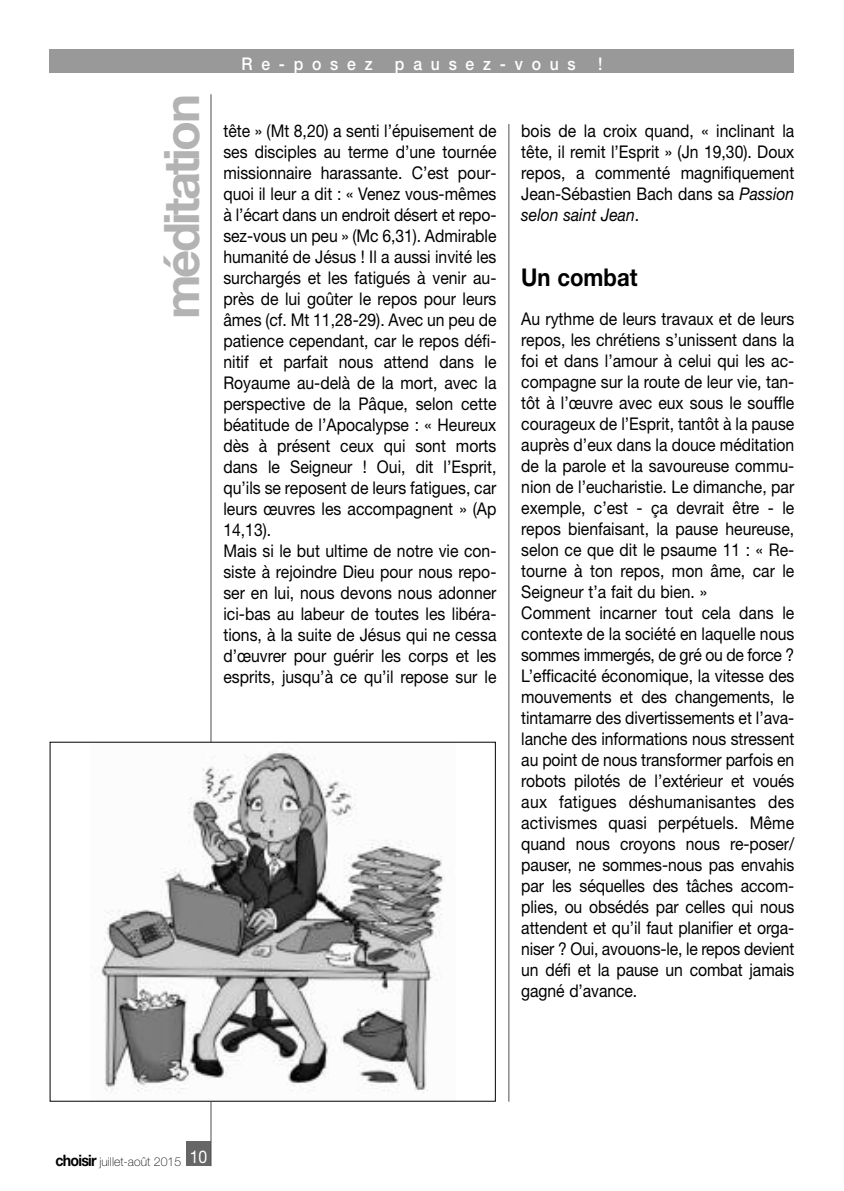
<style>
.page{position:relative;width:844px;height:1191px;background:#fff}
.page>*{position:absolute;margin:0;border:0;box-sizing:border-box;transform-origin:0 0}
.t1{font:700 49px "Helvetica Neue";letter-spacing:-.055em;color:#b3b3b3}
.t2{font:700 24.5px "Helvetica Neue";color:#000;scale:.9 1}
.t3{font:17.5px/21px "Helvetica Neue";color:#000;scale:.9 1}
.t4{font:500 17.5px "Helvetica Neue";letter-spacing:.555em;color:#fff;scale:.9 1}
.t5{font:17.5px "Helvetica Neue";color:#fff;scale:.9 1}
.t6{font:100 12.25px "Helvetica Neue";color:#000}
.s1{font-style:italic}
.s2{font-weight:700;font-size:15.75px}
</style>
<div class="page">
<div style="left:50px;top:50px;width:744px;height:23px;background:#999"></div>
<hr style="left:508px;top:124px;width:1px;height:977px;background:#4d4d4d">
<div style="left:186px;top:1141px;width:25px;height:25px;background:#666"></div>
<hr style="left:210px;top:94px;width:1px;height:1072px;background:#4d4d4d">
<img style="left:101px;top:743px;width:342px;height:356px">
<h1 class="t1" style="left:137px;top:319px;width:226px;rotate:-90deg">méditation</h1>
<p class="t4" style="left:241px;top:57px;width:147px">Re-posez</p>
<p class="t4" style="left:395px;top:57px;width:202px">pausez-vous</p>
<p class="t4" style="left:598px;top:57px;width:6px">!</p>
<p class="t3" style="left:223px;top:121px;width:305px">tête » (Mt 8,20) a senti l’épuisement de ses disciples au terme d’une tournée missionnaire harassante. C’est pour&shy;quoi il leur a dit : « Venez vous-mêmes à l’écart dans un endroit désert et repo&shy;sez-vous un peu » (Mc 6,31). Admirable humanité de Jésus ! Il a aussi invité les surchargés et les fatigués à venir au&shy;près de lui goûter le repos pour leurs âmes (cf. Mt 11,28-29). Avec un peu de patience cependant, car le repos défi&shy;nitif et parfait nous attend dans le Royaume au-delà de la mort, avec la perspective de la Pâque, selon cette béatitude de l’Apocalypse : « Heureux dès à présent ceux qui sont morts dans le Seigneur ! Oui, dit l’Esprit, qu’ils se reposent de leurs fatigues, car leurs œuvres les accompagnent » (Ap 14,13).<br>Mais si le but ultime de notre vie con&shy;siste à rejoindre Dieu pour nous repo&shy;ser en lui, nous devons nous adonner ici-bas au labeur de toutes les libéra&shy;tions, à la suite de Jésus qui ne cessa d’œuvrer pour guérir les corps et les esprits, jusqu’à ce qu’il repose sur le</p>
<p class="t3" style="left:521px;top:121px;width:305px;text-align:justify">bois de la croix quand, « inclinant la tête, il remit l’Esprit » (Jn 19,30). Doux repos, a commenté magnifiquement Jean-Sébastien Bach dans sa <span class="s1">Passion selon saint Jean</span>.</p>
<h2 class="t2" style="left:521px;top:269px;width:131px">Un combat</h2>
<p class="t3" style="left:521px;top:310px;width:305px">Au rythme de leurs travaux et de leurs repos, les chrétiens s’unissent dans la foi et dans l’amour à celui qui les ac&shy;compagne sur la route de leur vie, tan&shy;tôt à l’œuvre avec eux sous le souffle courageux de l’Esprit, tantôt à la pause auprès d’eux dans la douce méditation de la parole et la savoureuse commu&shy;nion de l’eucharistie. Le dimanche, par exemple, c’est - ça devrait être - le repos bienfaisant, la pause heureuse, selon ce que dit le psaume 11 : « Re&shy;tourne à ton repos, mon âme, car le Seigneur t’a fait du bien. »<br>Comment incarner tout cela dans le contexte de la société en laquelle nous sommes immergés, de gré ou de force ?<br>L’efficacité économique, la vitesse des mouvements et des changements, le tintamarre des divertissements et l’ava&shy;lanche des informations nous stressent au point de nous transformer parfois en robots pilotés de l’extérieur et voués aux fatigues déshumanisantes des activismes quasi perpétuels. Même quand nous croyons nous re-poser/ pauser, ne sommes-nous pas envahis par les séquelles des tâches accom&shy;plies, ou obsédés par celles qui nous attendent et qu’il faut planifier et orga&shy;niser ? Oui, avouons-le, le repos devient un défi et la pause un combat jamais gagné d’avance.</p>
<p class="t6" style="left:56px;top:1157px;width:127px"><span class="s2">choisir</span> juillet-août 2015</p>
<p class="t5" style="left:190px;top:1150px;width:21px">10</p>
</div>
